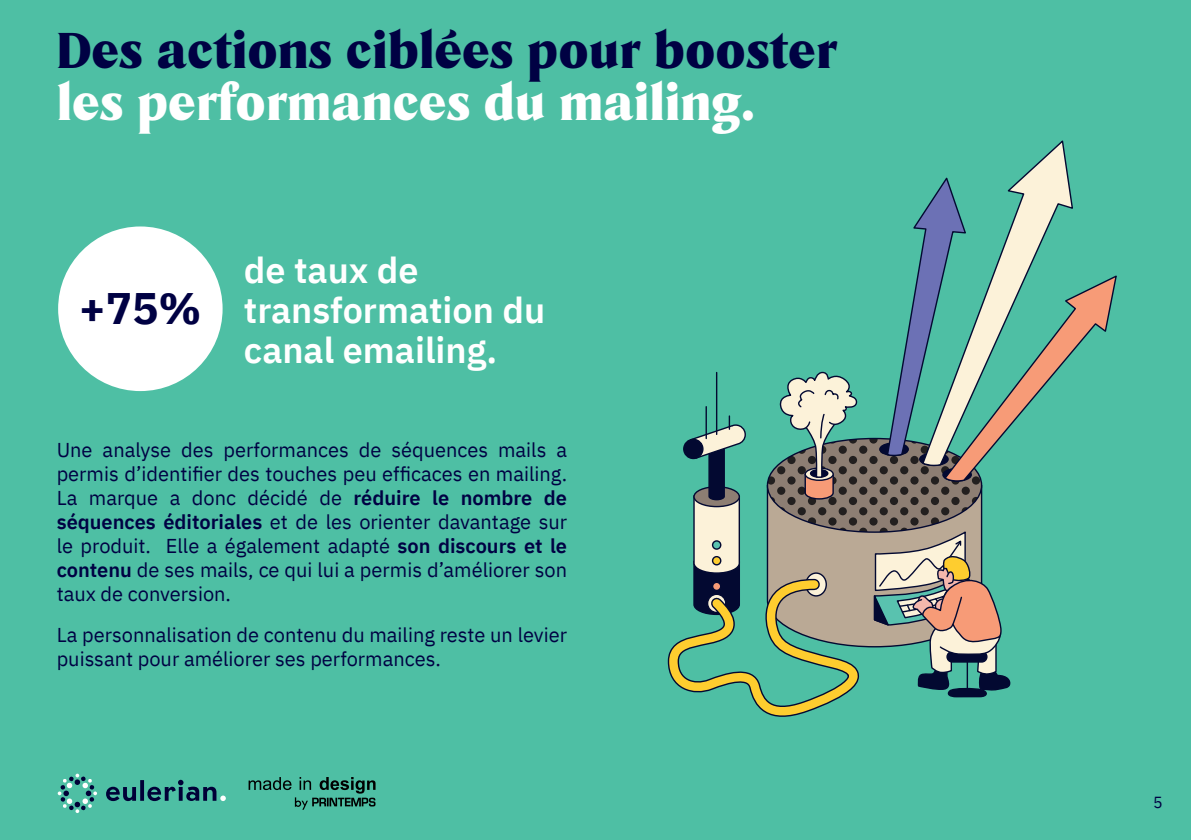
<style>
.page{position:relative;width:1191px;height:840px;background:#fff}
.page>*{position:absolute;margin:0;border:0;box-sizing:border-box;transform-origin:0 0}
.t1{font:900 48px "Tongari Display";color:#000143}
.t2{font:900 48px "Tongari Display";color:#fff}
.t3{font:700 44px "IBM Plex Sans";color:#000143}
.t4{font:600 36px/40px "IBM Plex Sans";color:#fff}
.t5{font:20px/24px "IBM Plex Sans";color:#000143;text-align:justify}
.t6{font:16px "IBM Plex Sans";color:#000143}
.s1{font-weight:600}
</style>
<div class="page">
<div style="left:0;top:0;width:1191px;height:839px;background:#4ebfa4"></div>
<svg style="left:106px;top:779px;width:120px;height:21px"></svg>
<svg style="left:58px;top:773px;width:39px;height:39px"></svg>
<svg style="left:248px;top:777px;width:127px;height:32px"></svg>
<div style="left:58px;top:226px;width:165px;height:165px;background:#fff;border-radius:50%"></div>
<svg style="left:1024px;top:140px;width:45px;height:35px"></svg>
<svg style="left:667px;top:175px;width:450px;height:542px"></svg>
<h1 class="t1" style="left:57px;top:28px;width:782px">Des actions ciblées pour booster</h1>
<h1 class="t2" style="left:57px;top:80px;width:699px">les performances du mailing.</h1>
<h2 class="t3" style="left:79px;top:283px;width:124px">+75%</h2>
<h3 class="t4" style="left:244px;top:250px;width:303px">de taux de transformation du canal emailing.</h3>
<p class="t5" style="left:57px;top:439px;width:512px">Une analyse des performances de séquences mails a permis d’identifier des touches peu efficaces en mailing.<br>La marque a donc décidé de <span class="s1">réduire le nombre de séquences éditoriales</span> et de les orienter davantage sur le produit. Elle a également adapté <span class="s1">son discours et le contenu</span> de ses mails, ce qui lui a permis d’améliorer son taux de conversion.</p>
<p class="t5" style="left:57px;top:624px;width:512px">La personnalisation de contenu du mailing reste un levier puissant pour améliorer ses performances.</p>
<p class="t6" style="left:1153px;top:794px;width:11px">5</p>
</div>
